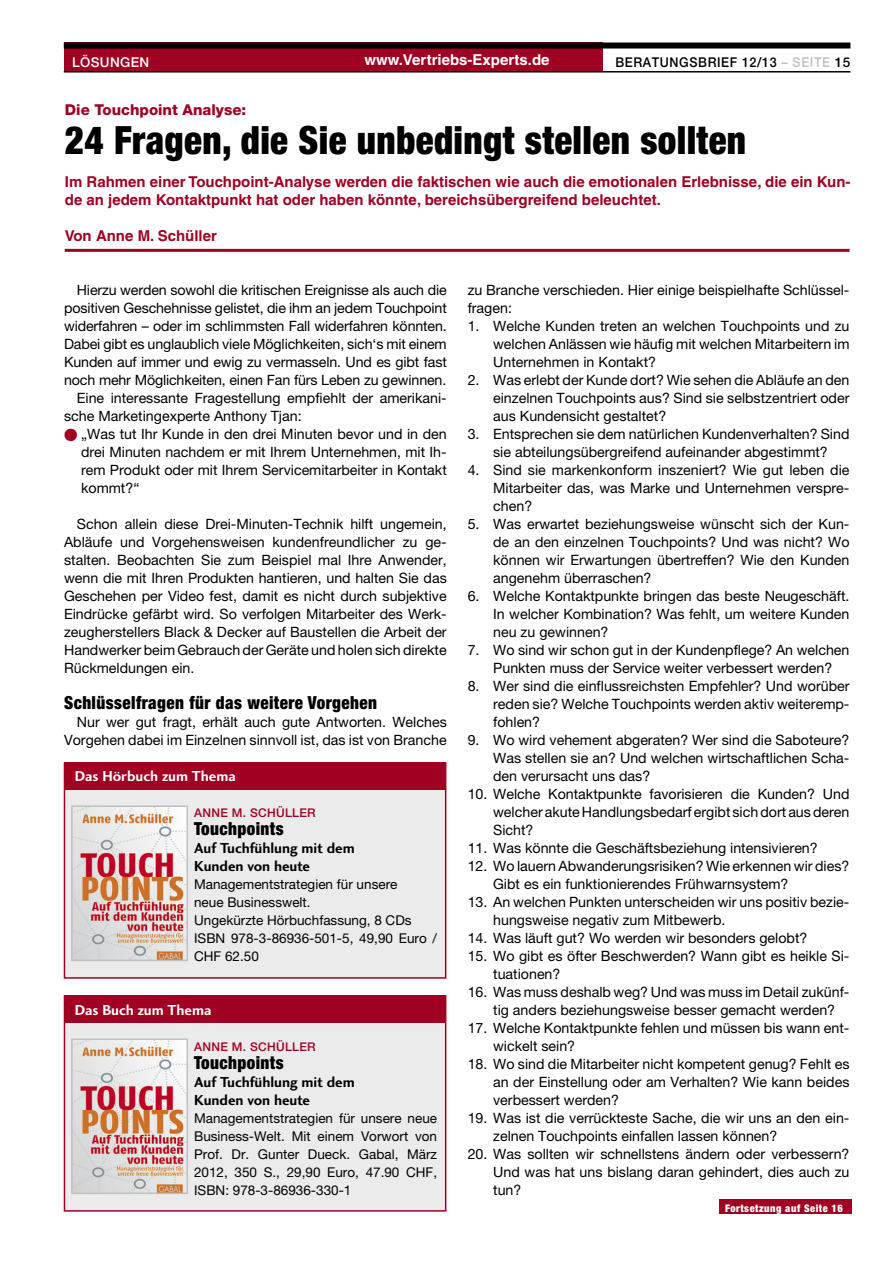
<style>
.page{position:relative;width:893px;height:1263px;background:#fff}
.page>*{position:absolute;margin:0;border:0;box-sizing:border-box;transform-origin:0 0}
.t1{font:900 condensed 39px "Helvetica Neue";letter-spacing:.01em;color:#000;scale:.95 1}
.t2{font:900 condensed 18px "Helvetica Neue";letter-spacing:.025em;color:#000;scale:.95 1}
.t3{font:700 15px/18px "Helvetica";color:#a00022}
.t4{font:15px/18px "Charlotte Sans Bold Plain";color:#000}
.t5{font:15px "Charlotte Sans Bold Plain";color:#fff}
.t6{font:700 15px "Helvetica";color:#fff}
.t7{font:800 15px "Helvetica Neue";color:#a00022}
.t8{font:14.25px/18px "Helvetica Neue";color:#000;text-align:justify}
.t9{font:13.5px/18px "Helvetica Neue";color:#000;text-align:justify}
.t10{font:500 13.5px "Helvetica Neue";letter-spacing:.05em;color:#000;scale:.93 1}
.t11{font:500 13.5px "Helvetica Neue";letter-spacing:.025em;color:#fff}
.t12{font:500 12px "Helvetica Neue";letter-spacing:.025em;color:#a00022}
.t13{font:900 condensed 10.5px "Helvetica Neue";letter-spacing:.05em;color:#fff}
.s1{color:#c0c0c0}
</style>
<div class="page">
<div style="left:64px;top:43px;width:538px;height:29px;background:#a00022"></div>
<div style="left:64px;top:43px;width:786px;height:6px;background:#000"></div>
<hr style="left:64px;top:71px;width:786px;height:2px;background:#000">
<hr style="left:65px;top:249px;width:785px;height:3px;background:#a00022">
<div style="left:720px;top:1199px;width:132px;height:14px;background:#a00022"></div>
<div style="left:64px;top:996px;width:382px;height:215px;background:#ebebeb"></div>
<div style="left:64px;top:995px;width:382px;height:216px;border:2px solid #a00022"></div>
<div style="left:64px;top:996px;width:382px;height:27px;background:#a00022"></div>
<img style="left:74px;top:1041px;width:111px;height:150px">
<div style="left:71px;top:1038px;width:117px;height:156px;border:2px solid #c0c0c0"></div>
<div style="left:64px;top:763px;width:382px;height:215px;background:#ebebeb"></div>
<div style="left:64px;top:762px;width:382px;height:217px;border:2px solid #a00022"></div>
<div style="left:64px;top:763px;width:382px;height:27px;background:#a00022"></div>
<img style="left:74px;top:808px;width:111px;height:150px">
<div style="left:71px;top:805px;width:117px;height:156px;border:2px solid #c0c0c0"></div>
<p class="t11" style="left:72px;top:54px;width:79px">LÖSUNGEN</p>
<p class="t6" style="left:364px;top:51px;width:187px">www.Vertriebs-Experts.de</p>
<p class="t10" style="left:615px;top:54px;width:254px">BERATUNGSBRIEF 12/13 <span class="s1">– SEITE</span> 15</p>
<p class="t7" style="left:65px;top:100px;width:183px">Die Touchpoint Analyse:</p>
<h1 class="t1" style="left:65px;top:116px;width:719px">24 Fragen, die Sie unbedingt stellen sollten</h1>
<p class="t3" style="left:65px;top:172px;width:787px">Im Rahmen einer Touchpoint-Analyse werden die faktischen wie auch die emotionalen Erlebnisse, die ein Kun&shy;de an jedem Kontaktpunkt hat oder haben könnte, bereichsübergreifend beleuchtet.</p>
<p class="t3" style="left:65px;top:226px;width:154px">Von Anne M. Schüller</p>
<p class="t8" style="left:77px;top:280px;width:371px">Hierzu werden sowohl die kritischen Ereignisse als auch die</p>
<p class="t8" style="left:64px;top:298px;width:384px">positiven Geschehnisse gelistet, die ihm an jedem Touchpoint</p>
<p class="t8" style="left:64px;top:316px;width:384px">widerfahren – oder im schlimmsten Fall widerfahren könnten.</p>
<p class="t8" style="left:64px;top:334px;width:384px">Dabei gibt es unglaublich viele Möglichkeiten, sich‘s mit einem</p>
<p class="t8" style="left:64px;top:352px;width:384px">Kunden auf immer und ewig zu vermasseln. Und es gibt fast</p>
<p class="t8" style="left:64px;top:370px;width:384px">noch mehr Möglichkeiten, einen Fan fürs Leben zu gewinnen.</p>
<p class="t8" style="left:77px;top:388px;width:371px">Eine interessante Fragestellung empfiehlt der amerikani-</p>
<p class="t8" style="left:64px;top:406px;width:239px">sche Marketingexperte Anthony Tjan:</p>
<p class="t8" style="left:81px;top:424px;width:367px">„Was tut Ihr Kunde in den drei Minuten bevor und in den</p>
<p class="t8" style="left:81px;top:442px;width:367px">drei Minuten nachdem er mit Ihrem Unternehmen, mit Ih-</p>
<p class="t8" style="left:81px;top:460px;width:367px">rem Produkt oder mit Ihrem Servicemitarbeiter in Kontakt</p>
<p class="t8" style="left:81px;top:478px;width:60px">kommt?“</p>
<p class="t8" style="left:64px;top:514px;width:384px;text-indent:13px">Schon allein diese Drei-Minuten-Technik hilft ungemein, Abläufe und Vorgehensweisen kundenfreundlicher zu ge&shy;stalten. Beobachten Sie zum Beispiel mal Ihre Anwender, wenn die mit Ihren Produkten hantieren, und halten Sie das Geschehen per Video fest, damit es nicht durch subjektive Eindrücke gefärbt wird. So verfolgen Mitarbeiter des Werk&shy;zeugherstellers Black &amp; Decker auf Baustellen die Arbeit der Handwerker beim Gebrauch der Geräte und holen sich direkte Rückmeldungen ein.</p>
<p class="t2" style="left:64px;top:691px;width:331px">Schlüsselfragen für das weitere Vorgehen</p>
<p class="t8" style="left:64px;top:712px;width:384px;text-align:right">Nur wer gut fragt, erhält auch gute Antworten. Welches<br>Vorgehen dabei im Einzelnen sinnvoll ist, das ist von Branche</p>
<p class="t5" style="left:75px;top:767px;width:163px">Das Hörbuch zum Thema</p>
<p class="t12" style="left:194px;top:805px;width:123px">ANNE M. SCHÜLLER</p>
<p class="t2" style="left:194px;top:817px;width:96px">Touchpoints</p>
<p class="t4" style="left:194px;top:839px;width:162px">Auf Tuchfühlung mit dem<br>Kunden von heute</p>
<p class="t9" style="left:194px;top:875px;width:245px;text-align:left">Managementstrategien für unsere<br>neue Businesswelt.<br>Ungekürzte Hörbuchfassung, 8 CDs<br>ISBN 978-3-86936-501-5, 49,90 Euro /<br>CHF 62.50</p>
<p class="t5" style="left:75px;top:1001px;width:138px">Das Buch zum Thema</p>
<p class="t12" style="left:194px;top:1039px;width:123px">ANNE M. SCHÜLLER</p>
<p class="t2" style="left:194px;top:1051px;width:96px">Touchpoints</p>
<p class="t4" style="left:194px;top:1073px;width:162px">Auf Tuchfühlung mit dem<br>Kunden von heute</p>
<p class="t9" style="left:194px;top:1109px;width:245px">Managementstrategien für unsere neue Business-Welt. Mit einem Vorwort von Prof. Dr. Gunter Dueck. Gabal, März 2012, 350 S., 29,90 Euro, 47.90 CHF, ISBN: 978-3-86936-330-1</p>
<p class="t8" style="left:468px;top:280px;width:383px">zu Branche verschieden. Hier einige beispielhafte Schlüssel&shy;fragen:</p>
<p class="t8" style="left:493px;top:316px;width:358px;text-indent:-26px">1. Welche Kunden treten an welchen Touchpoints und zu welchen Anlässen wie häufig mit welchen Mitarbeitern im Unternehmen in Kontakt?</p>
<p class="t8" style="left:493px;top:370px;width:358px;text-indent:-26px">2. Was erlebt der Kunde dort? Wie sehen die Abläufe an den einzelnen Touchpoints aus? Sind sie selbstzentriert oder aus Kundensicht gestaltet?</p>
<p class="t8" style="left:468px;top:424px;width:383px;text-align:center">3. Entsprechen sie dem natürlichen Kundenverhalten? Sind sie abteilungsübergreifend aufeinander abgestimmt?</p>
<p class="t8" style="left:493px;top:460px;width:358px;text-indent:-26px">4. Sind sie markenkonform inszeniert? Wie gut leben die Mitarbeiter das, was Marke und Unternehmen verspre&shy;chen?</p>
<p class="t8" style="left:493px;top:514px;width:358px;text-indent:-26px">5. Was erwartet beziehungsweise wünscht sich der Kun&shy;de an den einzelnen Touchpoints? Und was nicht? Wo können wir Erwartungen übertreffen? Wie den Kunden angenehm überraschen?</p>
<p class="t8" style="left:493px;top:586px;width:358px;text-indent:-26px">6. Welche Kontaktpunkte bringen das beste Neugeschäft.<br>In welcher Kombination? Was fehlt, um weitere Kunden neu zu gewinnen?</p>
<p class="t8" style="left:468px;top:640px;width:383px;text-align:center">7. Wo sind wir schon gut in der Kundenpflege? An welchen<br>Punkten muss der Service weiter verbessert werden?</p>
<p class="t8" style="left:493px;top:676px;width:358px;text-indent:-26px">8. Wer sind die einflussreichsten Empfehler? Und worüber reden sie? Welche Touchpoints werden aktiv weiteremp&shy;fohlen?</p>
<p class="t8" style="left:493px;top:730px;width:358px;text-indent:-26px">9. Wo wird vehement abgeraten? Wer sind die Saboteure?<br>Was stellen sie an? Und welchen wirtschaftlichen Scha&shy;den verursacht uns das?</p>
<p class="t8" style="left:493px;top:784px;width:358px;text-indent:-26px">10. Welche Kontaktpunkte favorisieren die Kunden? Und welcher akute Handlungsbedarf ergibt sich dort aus deren Sicht?</p>
<p class="t8" style="left:468px;top:838px;width:352px">11. Was könnte die Geschäftsbeziehung intensivieren?</p>
<p class="t8" style="left:493px;top:856px;width:358px;text-indent:-26px">12. Wo lauern Abwanderungsrisiken? Wie erkennen wir dies?<br>Gibt es ein funktionierendes Frühwarnsystem?</p>
<p class="t8" style="left:493px;top:892px;width:358px;text-indent:-26px">13. An welchen Punkten unterscheiden wir uns positiv bezie&shy;hungsweise negativ zum Mitbewerb.</p>
<p class="t8" style="left:468px;top:928px;width:341px">14. Was läuft gut? Wo werden wir besonders gelobt?</p>
<p class="t8" style="left:493px;top:946px;width:358px;text-indent:-26px">15. Wo gibt es öfter Beschwerden? Wann gibt es heikle Si&shy;tuationen?</p>
<p class="t8" style="left:493px;top:982px;width:358px;text-indent:-26px">16. Was muss deshalb weg? Und was muss im Detail zukünf&shy;tig anders beziehungsweise besser gemacht werden?</p>
<p class="t8" style="left:493px;top:1018px;width:358px;text-indent:-26px">17. Welche Kontaktpunkte fehlen und müssen bis wann ent&shy;wickelt sein?</p>
<p class="t8" style="left:493px;top:1054px;width:358px;text-indent:-26px">18. Wo sind die Mitarbeiter nicht kompetent genug? Fehlt es an der Einstellung oder am Verhalten? Wie kann beides verbessert werden?</p>
<p class="t8" style="left:493px;top:1108px;width:358px;text-indent:-26px">19. Was ist die verrückteste Sache, die wir uns an den ein&shy;zelnen Touchpoints einfallen lassen können?</p>
<p class="t8" style="left:493px;top:1144px;width:358px;text-indent:-26px">20. Was sollten wir schnellstens ändern oder verbessern?<br>Und was hat uns bislang daran gehindert, dies auch zu tun?</p>
<p class="t13" style="left:725px;top:1201px;width:119px">Fortsetzung auf Seite 16</p>
</div>
